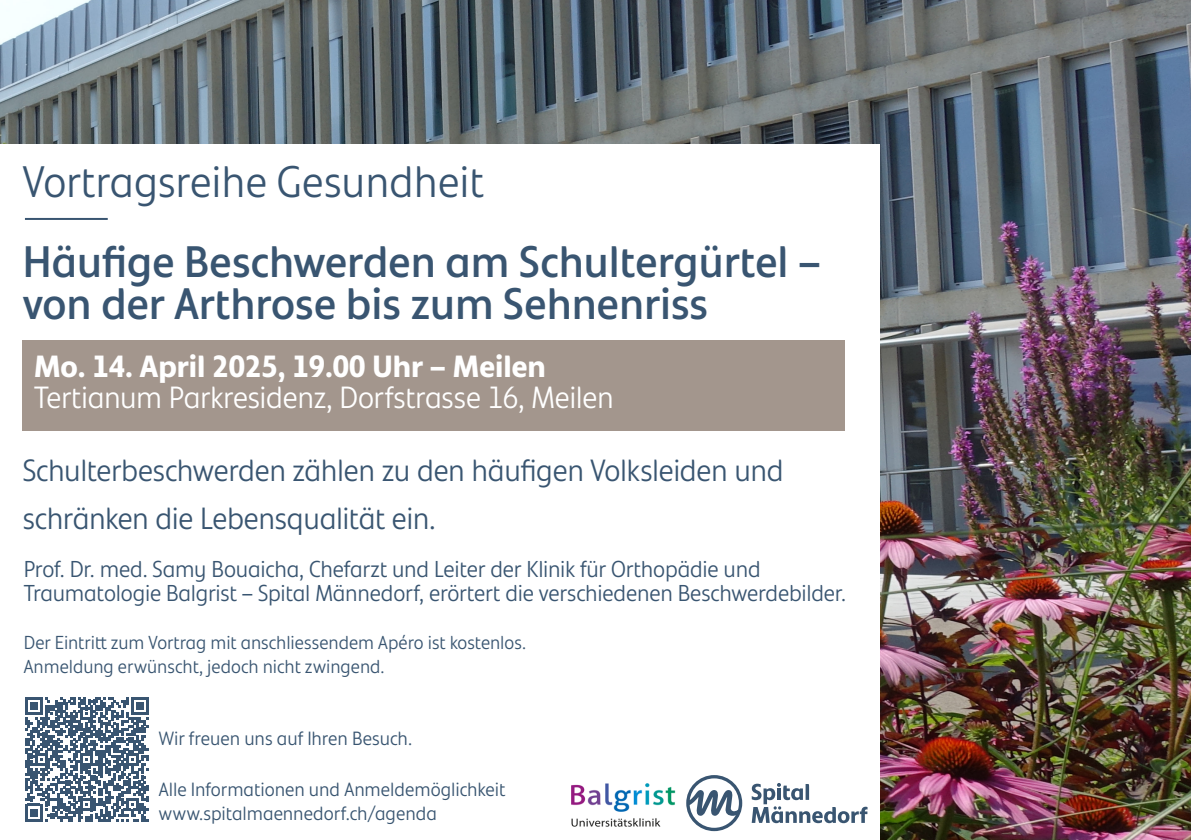
<style>
.page{position:relative;width:1191px;height:840px;background:#fff}
.page>*{position:absolute;margin:0;border:0;box-sizing:border-box;transform-origin:0 0}
.t1{font:500 semi-condensed 46px "Bonnie";color:#395571}
.Titel{font:46px "Bonnie Semi Condensed Blond";color:#395571}
.Laufsatz_halbe_Leerzeile{font:32px/48px "Bonnie Semi Condensed Blond";letter-spacing:-.01em;color:#395571}
.Laufsatz_block{font:32px "Bonnie Semi Condensed Blond";letter-spacing:-.01em;color:#fff}
.t2{font:700 semi-condensed 32px "Bonnie";color:#fff}
.Laufsatz_halbe_Leerzeile-2{font:24px "Bonnie Semi Condensed Blond";letter-spacing:-.01em;color:#395571}
.Lead{font:20px "Bonnie Semi Condensed Blond";color:#395571}
.Laufsatz_halbe_Leerzeile-3{font:20px "Bonnie Semi Condensed Blond";color:#395571}
.Laufsatz_halbe_Leerzeile-4{font:19.6px "Bonnie Semi Condensed Blond";color:#395571}
</style>
<div class="page">
<img style="left:0;top:0;width:1191px;height:839px">
<div style="left:0;top:144px;width:879px;height:695px;background:#fff"></div>
<svg style="left:686px;top:775px;width:56px;height:55px"></svg>
<svg style="left:751px;top:783px;width:116px;height:39px"></svg>
<hr style="left:25px;top:218px;width:83px;height:2px;background:#395571">
<div style="left:23px;top:340px;width:822px;height:91px;background:#a3968d"></div>
<svg style="left:25px;top:697px;width:124px;height:123px"></svg>
<img style="left:571px;top:783px;width:105px;height:44px">
<p class="Titel" style="left:23px;top:151px;width:463px">Vortragsreihe Gesundheit</p>
<p class="t1" style="left:23px;top:230px;width:799px">Häufige Beschwerden am Schultergürtel –</p>
<p class="t1" style="left:23px;top:272px;width:687px">von der Arthrose bis zum Sehnenriss</p>
<p class="t2" style="left:34px;top:344px;width:513px">Mo. 14. April 2025, 19.00 Uhr – Meilen</p>
<p class="Laufsatz_block" style="left:34px;top:376px;width:581px">Tertianum Parkresidenz, Dorfstrasse 16, Meilen</p>
<p class="Laufsatz_halbe_Leerzeile" style="left:23px;top:445px;width:762px">Schulterbeschwerden zählen zu den häufigen Volksleiden und schränken die Lebensqualität ein.</p>
<p class="Laufsatz_halbe_Leerzeile-2" style="left:24px;top:552px;width:738px">Prof. Dr. med. Samy Bouaicha, Chefarzt und Leiter der Klinik für Orthopädie und</p>
<p class="Laufsatz_halbe_Leerzeile-2" style="left:24px;top:576px;width:823px">Traumatologie Balgrist – Spital Männedorf, erörtert die verschiedenen Beschwerdebilder.</p>
<p class="Laufsatz_halbe_Leerzeile-4" style="left:24px;top:629px;width:504px">Der Eintritt zum Vortrag mit anschliessendem Apéro ist kostenlos.</p>
<p class="Laufsatz_halbe_Leerzeile-4" style="left:24px;top:653px;width:362px">Anmeldung erwünscht, jedoch nicht zwingend.</p>
<p class="Laufsatz_halbe_Leerzeile-3" style="left:159px;top:724px;width:255px">Wir freuen uns auf Ihren Besuch.</p>
<p class="Lead" style="left:159px;top:775px;width:348px">Alle Informationen und Anmeldemöglichkeit</p>
<p class="Lead" style="left:159px;top:799px;width:280px">www.spitalmaennedorf.ch/agenda</p>
</div>
